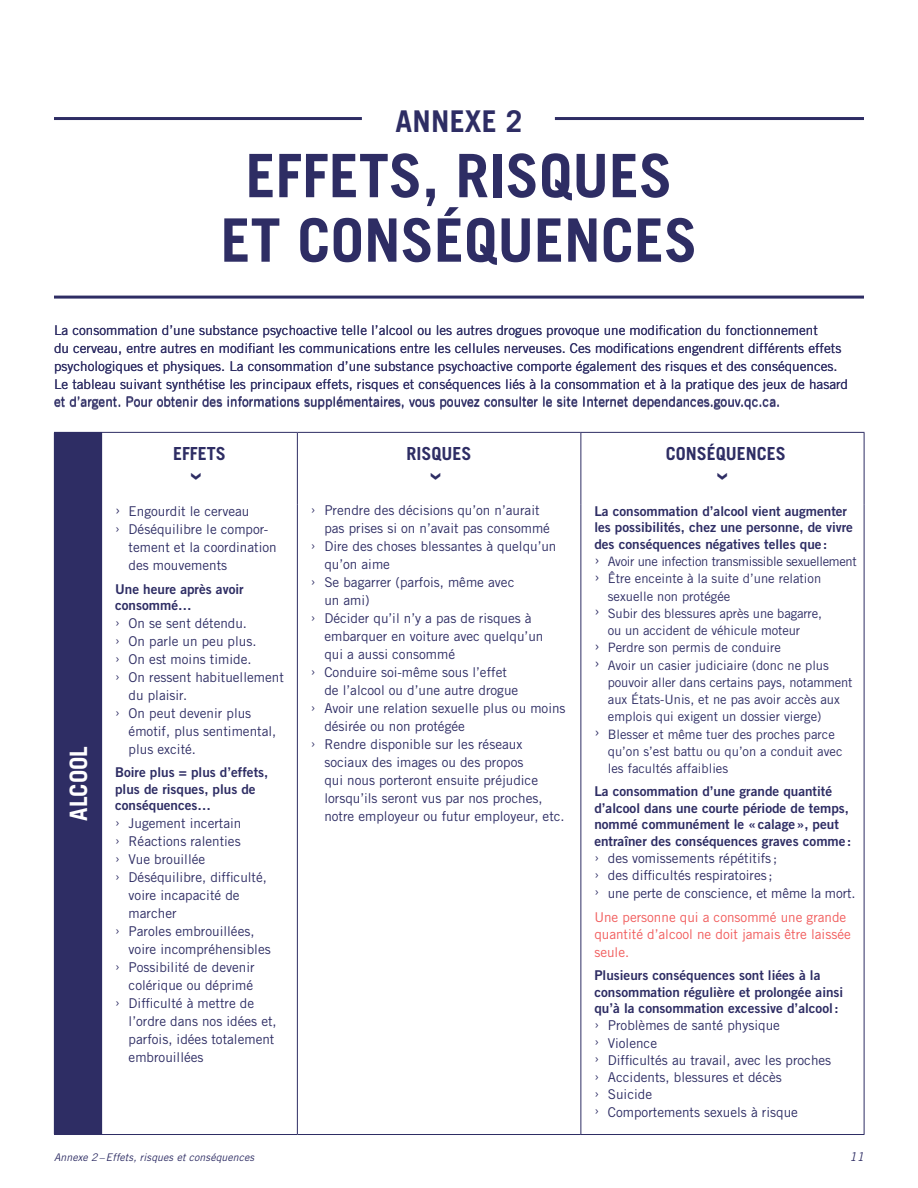
<style>
.page{position:relative;width:918px;height:1188px;background:#fff}
.page>*{position:absolute;margin:0;border:0;box-sizing:border-box;transform-origin:0 0}
.t1{font:700 60px/64.5px "Trade Gothic";color:#2e2d64;text-align:center}
.t2{font:700 30px "Trade Gothic";letter-spacing:.01em;color:#2e2d64}
.t3{font:700 24px "Trade Gothic";color:#fff}
.t4{font:700 18px "Trade Gothic";color:#2e2d64}
.t5{font:13.5px/17.2px "Trade Gothic";color:#2e2d64}
.t6{font:13.5px/16.5px "Trade Gothic Bold Two";color:#2e2d64}
.t7{font:13.5px/17.5px "Trade Gothic";color:#f15b5b}
.t8{font:12.9px "Trade Gothic";color:#2e2d64}
.t9{font:12.9px "Trade Gothic";letter-spacing:-.025em;color:#2e2d64}
.t10{font:italic 12px "Trade Gothic";color:#2e2d64}
.t11{font:italic 10.5px "Trade Gothic";letter-spacing:.01em;color:#2e2d64}
.s1{font-size:15px}
</style>
<div class="page">
<div style="left:54px;top:432px;width:48px;height:703px;background:#2e2d64"></div>
<hr style="left:102px;top:432px;width:195px;height:1px;background:#2e2d64">
<hr style="left:297px;top:432px;width:284px;height:1px;background:#2e2d64">
<hr style="left:297px;top:433px;width:1px;height:72px;background:#2e2d64">
<hr style="left:581px;top:432px;width:283px;height:1px;background:#2e2d64">
<hr style="left:580px;top:433px;width:1px;height:72px;background:#2e2d64">
<hr style="left:864px;top:433px;width:1px;height:72px;background:#2e2d64">
<hr style="left:297px;top:505px;width:1px;height:629px;background:#2e2d64">
<hr style="left:580px;top:505px;width:1px;height:629px;background:#2e2d64">
<hr style="left:864px;top:505px;width:1px;height:629px;background:#2e2d64">
<hr style="left:102px;top:1134px;width:195px;height:1px;background:#2e2d64">
<hr style="left:297px;top:1134px;width:284px;height:1px;background:#2e2d64">
<hr style="left:581px;top:1134px;width:283px;height:1px;background:#2e2d64">
<hr style="left:54px;top:296px;width:810px;height:3px;background:#2e2d64">
<hr style="left:54px;top:117px;width:308px;height:3px;background:#2e2d64">
<hr style="left:555px;top:117px;width:309px;height:3px;background:#2e2d64">
<h2 class="t2" style="left:395px;top:102px;width:129px">ANNEXE 2</h2>
<h1 class="t1" style="left:221px;top:143px;width:478px">EFFETS, RISQUES<br>ET CONSÉQUENCES</h1>
<p class="t5" style="left:54px;top:321px;width:796px;line-height:18px">La consommation d’une substance psychoactive telle l’alcool ou les autres drogues provoque une modification du fonctionnement<br>du cerveau, entre autres en modifiant les communications entre les cellules nerveuses. Ces modifications engendrent différents effets psychologiques et physiques. La consommation d’une substance psychoactive comporte également des risques et des conséquences.<br>Le tableau suivant synthétise les principaux effets, risques et conséquences liés à la consommation et à la pratique des jeux de hasard et d’argent. Pour obtenir des informations supplémentaires, vous pouvez consulter le site Internet dependances.gouv.qc.ca.</p>
<h3 class="t3" style="left:64px;top:821px;width:76px;rotate:-90deg">ALCOOL</h3>
<h3 class="t4" style="left:173px;top:442px;width:54px">EFFETS</h3>
<h2 class="t2" style="left:217px;top:471px;width:11px;rotate:90deg">›</h2>
<p class="t5" style="left:115px;top:503px;width:136px"><span class="s1">›</span> Engourdit le cerveau</p>
<p class="t5" style="left:115px;top:521px;width:155px">› Déséquilibre le compor-</p>
<p class="t5" style="left:129px;top:539px;width:150px">tement et la coordination</p>
<p class="t5" style="left:129px;top:557px;width:100px">des mouvements</p>
<p class="t6" style="left:115px;top:580px;width:130px">Une heure après avoir consommé…</p>
<p class="t5" style="left:115px;top:615px;width:133px">› On se sent détendu.</p>
<p class="t5" style="left:115px;top:633px;width:143px">› On parle un peu plus.</p>
<p class="t5" style="left:115px;top:651px;width:138px">› On est moins timide.</p>
<p class="t5" style="left:115px;top:669px;width:170px">› On ressent habituellement</p>
<p class="t5" style="left:129px;top:687px;width:60px">du plaisir.</p>
<p class="t5" style="left:115px;top:705px;width:138px">› On peut devenir plus</p>
<p class="t5" style="left:129px;top:723px;width:149px">émotif, plus sentimental,</p>
<p class="t5" style="left:129px;top:741px;width:69px">plus excité.</p>
<p class="t6" style="left:115px;top:764px;width:155px">Boire plus = plus d’effets, plus de risques, plus de conséquences…</p>
<p class="t5" style="left:115px;top:815px;width:128px">› Jugement incertain</p>
<p class="t5" style="left:115px;top:833px;width:127px">› Réactions ralenties</p>
<p class="t5" style="left:115px;top:851px;width:92px">› Vue brouillée</p>
<p class="t5" style="left:115px;top:869px;width:153px">› Déséquilibre, difficulté,</p>
<p class="t5" style="left:129px;top:887px;width:112px">voire incapacité de</p>
<p class="t5" style="left:129px;top:905px;width:49px">marcher</p>
<p class="t5" style="left:115px;top:923px;width:141px">› Paroles embrouillées,</p>
<p class="t5" style="left:129px;top:941px;width:144px">voire incompréhensibles</p>
<p class="t5" style="left:115px;top:959px;width:141px">› Possibilité de devenir</p>
<p class="t5" style="left:129px;top:977px;width:126px">colérique ou déprimé</p>
<p class="t5" style="left:115px;top:995px;width:141px">› Difficulté à mettre de</p>
<p class="t5" style="left:129px;top:1013px;width:150px">l’ordre dans nos idées et,</p>
<p class="t5" style="left:129px;top:1031px;width:147px">parfois, idées totalement</p>
<p class="t5" style="left:129px;top:1049px;width:77px">embrouillées</p>
<h3 class="t4" style="left:407px;top:442px;width:67px">RISQUES</h3>
<h2 class="t2" style="left:457px;top:471px;width:11px;rotate:90deg">›</h2>
<p class="t5" style="left:311px;top:502px;width:230px">› Prendre des décisions qu’on n’aurait</p>
<p class="t5" style="left:324px;top:520px;width:227px">pas prises si on n’avait pas consommé</p>
<p class="t5" style="left:311px;top:538px;width:247px">› Dire des choses blessantes à quelqu’un</p>
<p class="t5" style="left:324px;top:556px;width:67px">qu’on aime</p>
<p class="t5" style="left:311px;top:574px;width:205px">› Se bagarrer (parfois, même avec</p>
<p class="t5" style="left:324px;top:592px;width:47px">un ami)</p>
<p class="t5" style="left:311px;top:610px;width:222px">› Décider qu’il n’y a pas de risques à</p>
<p class="t5" style="left:324px;top:628px;width:221px">embarquer en voiture avec quelqu’un</p>
<p class="t5" style="left:324px;top:646px;width:132px">qui a aussi consommé</p>
<p class="t5" style="left:311px;top:664px;width:198px">› Conduire soi-même sous l’effet</p>
<p class="t5" style="left:324px;top:682px;width:195px">de l’alcool ou d’une autre drogue</p>
<p class="t5" style="left:311px;top:700px;width:256px">› Avoir une relation sexuelle plus ou moins</p>
<p class="t5" style="left:324px;top:718px;width:142px">désirée ou non protégée</p>
<p class="t5" style="left:311px;top:736px;width:213px">› Rendre disponible sur les réseaux</p>
<p class="t5" style="left:324px;top:754px;width:201px">sociaux des images ou des propos</p>
<p class="t5" style="left:324px;top:772px;width:215px">qui nous porteront ensuite préjudice</p>
<p class="t5" style="left:324px;top:790px;width:220px">lorsqu’ils seront vus par nos proches,</p>
<p class="t5" style="left:324px;top:807px;width:242px">notre employeur ou futur employeur, etc.</p>
<h3 class="t4" style="left:666px;top:442px;width:122px">CONSÉQUENCES</h3>
<h2 class="t2" style="left:743px;top:471px;width:11px;rotate:90deg">›</h2>
<p class="t6" style="left:594px;top:502px;width:260px">La consommation d’alcool vient augmenter les possibilités, chez une personne, de vivre des conséquences négatives telles que:</p>
<p class="t9" style="left:594px;top:554px;width:264px"><span class="s1">›</span> Avoir une infection transmissible sexuellement</p>
<p class="t8" style="left:594px;top:571px;width:228px"><span class="s1">›</span> Être enceinte à la suite d’une relation</p>
<p class="t8" style="left:608px;top:588px;width:124px">sexuelle non protégée</p>
<p class="t8" style="left:594px;top:605px;width:229px"><span class="s1">›</span> Subir des blessures après une bagarre,</p>
<p class="t8" style="left:608px;top:623px;width:194px">ou un accident de véhicule moteur</p>
<p class="t8" style="left:594px;top:640px;width:188px"><span class="s1">›</span> Perdre son permis de conduire</p>
<p class="t8" style="left:594px;top:657px;width:236px"><span class="s1">›</span> Avoir un casier judiciaire (donc ne plus</p>
<p class="t8" style="left:608px;top:674px;width:246px">pouvoir aller dans certains pays, notamment</p>
<p class="t8" style="left:608px;top:692px;width:234px">aux États-Unis, et ne pas avoir accès aux</p>
<p class="t8" style="left:608px;top:709px;width:215px">emplois qui exigent un dossier vierge)</p>
<p class="t8" style="left:594px;top:726px;width:242px"><span class="s1">›</span> Blesser et même tuer des proches parce</p>
<p class="t8" style="left:608px;top:743px;width:236px">qu’on s’est battu ou qu’on a conduit avec</p>
<p class="t8" style="left:608px;top:761px;width:122px">les facultés affaiblies</p>
<p class="t6" style="left:594px;top:783px;width:259px">La consommation d’une grande quantité d’alcool dans une courte période de temps, nommé communément le «calage», peut entraîner des conséquences graves comme:</p>
<p class="t5" style="left:594px;top:849px;width:263px">› des vomissements répétitifs ;<br>› des difficultés respiratoires ;<br>› une perte de conscience, et même la mort.</p>
<p class="t7" style="left:594px;top:908px;width:258px">Une personne qui a consommé une grande quantité d’alcool ne doit jamais être laissée seule.</p>
<p class="t6" style="left:594px;top:967px;width:250px">Plusieurs conséquences sont liées à la consommation régulière et prolongée ainsi qu’à la consommation excessive d’alcool:</p>
<p class="t5" style="left:594px;top:1017px;width:238px">› Problèmes de santé physique<br>› Violence<br>› Difficultés au travail, avec les proches › Accidents, blessures et décès<br>› Suicide<br>› Comportements sexuels à risque</p>
<p class="t11" style="left:54px;top:1151px;width:202px">Annexe 2–Effets, risques et conséquences</p>
<p class="t10" style="left:849px;top:1149px;width:16px">11</p>
</div>
